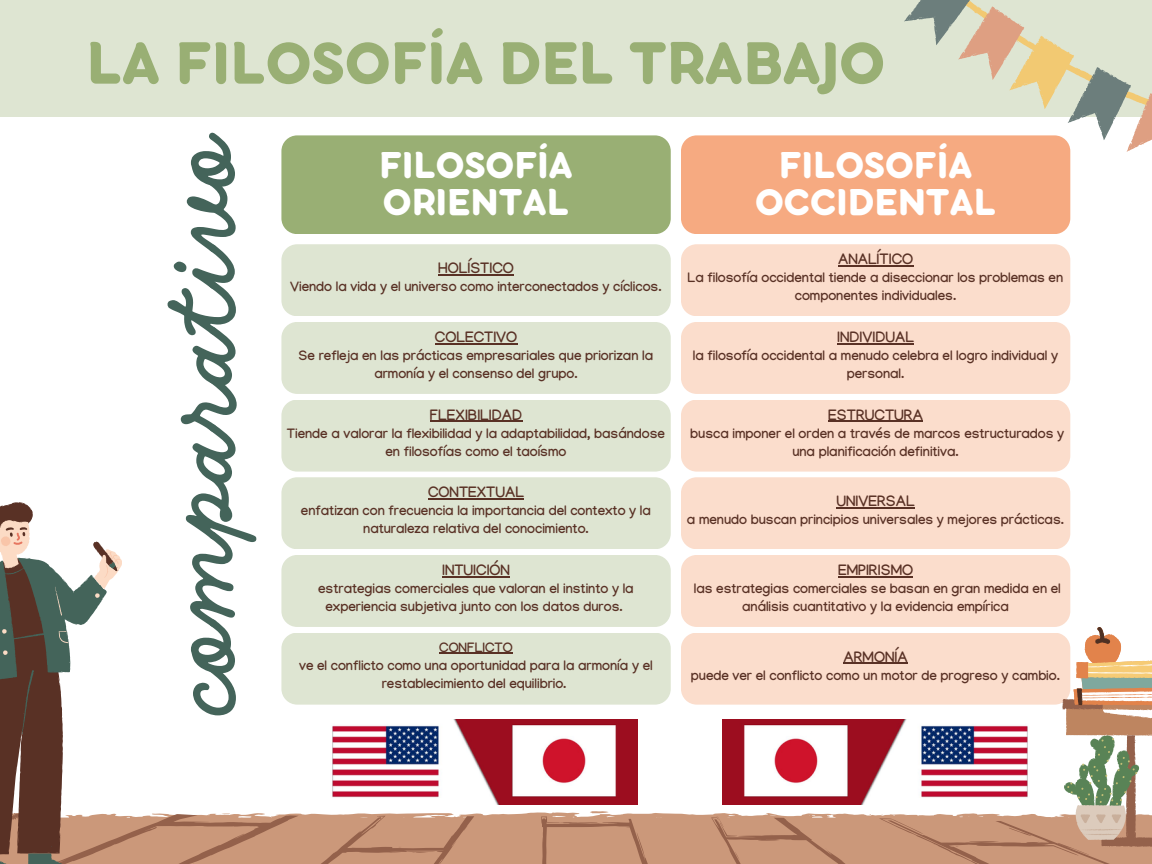
<style>
.page{position:relative;width:1152px;height:864px;background:#fff}
.page>*{position:absolute;margin:0;border:0;box-sizing:border-box;transform-origin:0 0}
.t1{font:103.5px "DO Script Slanted";color:#44645a}
.t2{font:700 64.5px "Bubbleboddy Neue";color:#99af74}
.t3{font:700 40.5px/37.2px "Bubbleboddy Neue";color:#fff}
.t4{font:700 15px "Manjari";color:#593125}
.t5{font:700 13.5px/18px "Manjari";color:#593125;text-align:center}
</style>
<div class="page">
<div style="left:0;top:0;width:1152px;height:117px;background:#dee5d2"></div>
<svg style="left:122px;top:813px;width:1030px;height:51px;background:#c79579"></svg>
<div style="left:281px;top:135px;width:390px;height:99px;background:#99af74;border-radius:16px"></div>
<div style="left:681px;top:135px;width:389px;height:99px;background:#f6aa81;border-radius:16px"></div>
<div style="left:281px;top:244px;width:390px;height:72px;background:#dee5d2;border-radius:16px"></div>
<hr style="left:438px;top:275px;width:76px;height:1px;background:#593125">
<div style="left:281px;top:322px;width:390px;height:72px;background:#dee5d2;border-radius:16px"></div>
<hr style="left:435px;top:343px;width:82px;height:1px;background:#593125">
<div style="left:281px;top:400px;width:390px;height:72px;background:#dee5d2;border-radius:16px"></div>
<hr style="left:430px;top:421px;width:92px;height:1px;background:#593125">
<div style="left:281px;top:477px;width:390px;height:72px;background:#dee5d2;border-radius:16px"></div>
<hr style="left:428px;top:499px;width:96px;height:1px;background:#593125">
<div style="left:281px;top:555px;width:390px;height:72px;background:#dee5d2;border-radius:16px"></div>
<hr style="left:442px;top:576px;width:68px;height:1px;background:#593125">
<div style="left:281px;top:633px;width:390px;height:72px;background:#dee5d2;border-radius:16px"></div>
<hr style="left:439px;top:653px;width:74px;height:1px;background:#593125">
<div style="left:681px;top:244px;width:389px;height:72px;background:#fbddcc;border-radius:16px"></div>
<hr style="left:838px;top:266px;width:75px;height:1px;background:#593125">
<div style="left:681px;top:322px;width:389px;height:72px;background:#fbddcc;border-radius:16px"></div>
<hr style="left:837px;top:343px;width:77px;height:1px;background:#593125">
<div style="left:681px;top:400px;width:389px;height:72px;background:#fbddcc;border-radius:16px"></div>
<hr style="left:828px;top:421px;width:95px;height:1px;background:#593125">
<div style="left:681px;top:477px;width:389px;height:72px;background:#fbddcc;border-radius:16px"></div>
<hr style="left:836px;top:508px;width:79px;height:1px;background:#593125">
<div style="left:681px;top:555px;width:389px;height:72px;background:#fbddcc;border-radius:16px"></div>
<hr style="left:838px;top:576px;width:75px;height:1px;background:#593125">
<div style="left:681px;top:633px;width:389px;height:72px;background:#fbddcc;border-radius:16px"></div>
<hr style="left:844px;top:663px;width:64px;height:1px;background:#593125">
<svg style="left:1062px;top:627px;width:90px;height:220px"></svg>
<svg style="left:900px;top:0;width:252px;height:175px"></svg>
<svg style="left:0;top:502px;width:122px;height:362px"></svg>
<img style="left:723px;top:719px;width:305px;height:86px">
<img style="left:332px;top:719px;width:306px;height:86px">
<p class="t2" style="left:86px;top:43px;width:800px">LA FILOSOFÍA DEL TRABAJO</p>
<p class="t1" style="left:142px;top:712px;width:585px;rotate:-90deg">comparativo</p>
<p class="t3" style="left:755px;top:149px;width:243px;text-align:center">FILOSOFÍA<br>OCCIDENTAL</p>
<p class="t3" style="left:379px;top:149px;width:195px">FILOSOFÍA<br>ORIENTAL</p>
<p class="t4" style="left:838px;top:253px;width:77px">ANALÍTICO</p>
<p class="t5" style="left:688px;top:271px;width:377px">La filosofía occidental tiende a diseccionar los problemas en componentes individuales.</p>
<p class="t4" style="left:837px;top:331px;width:78px">INDIVIDUAL</p>
<p class="t5" style="left:693px;top:349px;width:367px">la filosofía occidental a menudo celebra el logro individual y personal.</p>
<p class="t4" style="left:828px;top:409px;width:96px">ESTRUCTURA</p>
<p class="t5" style="left:690px;top:427px;width:376px">busca imponer el orden a través de marcos estructurados y una planificación definitiva.</p>
<p class="t4" style="left:836px;top:495px;width:80px">UNIVERSAL</p>
<p class="t5" style="left:687px;top:513px;width:379px">a menudo buscan principios universales y mejores prácticas.</p>
<p class="t4" style="left:838px;top:564px;width:76px">EMPIRISMO</p>
<p class="t5" style="left:694px;top:582px;width:369px">las estrategias comerciales se basan en gran medida en el análisis cuantitativo y la evidencia empírica</p>
<p class="t4" style="left:844px;top:651px;width:66px">ARMONÍA</p>
<p class="t5" style="left:691px;top:669px;width:371px">puede ver el conflicto como un motor de progreso y cambio.</p>
<h2 class="t4" style="left:438px;top:262px;width:77px">HOLÍSTICO</h2>
<p class="t5" style="left:290px;top:280px;width:373px">Viendo la vida y el universo como interconectados y cíclicos.</p>
<h1 class="t4" style="left:435px;top:331px;width:84px">COLECTIVO</h1>
<h3 class="t5" style="left:299px;top:349px;width:356px">Se refleja en las prácticas empresariales que priorizan la armonía y el consenso del grupo.</h3>
<h3 class="t4" style="left:430px;top:409px;width:94px">FLEXIBILIDAD</h3>
<p class="t5" style="left:287px;top:427px;width:380px">Tiende a valorar la flexibilidad y la adaptabilidad, basándose en filosofías como el taoísmo</p>
<p class="t4" style="left:428px;top:486px;width:97px">CONTEXTUAL</p>
<p class="t5" style="left:301px;top:504px;width:351px">enfatizan con frecuencia la importancia del contexto y la naturaleza relativa del conocimiento.</p>
<p class="t4" style="left:442px;top:564px;width:69px">INTUICIÓN</p>
<p class="t5" style="left:318px;top:582px;width:317px">estrategias comerciales que valoran el instinto y la experiencia subjetiva junto con los datos duros.</p>
<p class="t5" style="left:439px;top:641px;width:75px">CONFLICTO</p>
<p class="t5" style="left:299px;top:659px;width:355px">ve el conflicto como una oportunidad para la armonía y el restablecimiento del equilibrio.</p>
</div>
